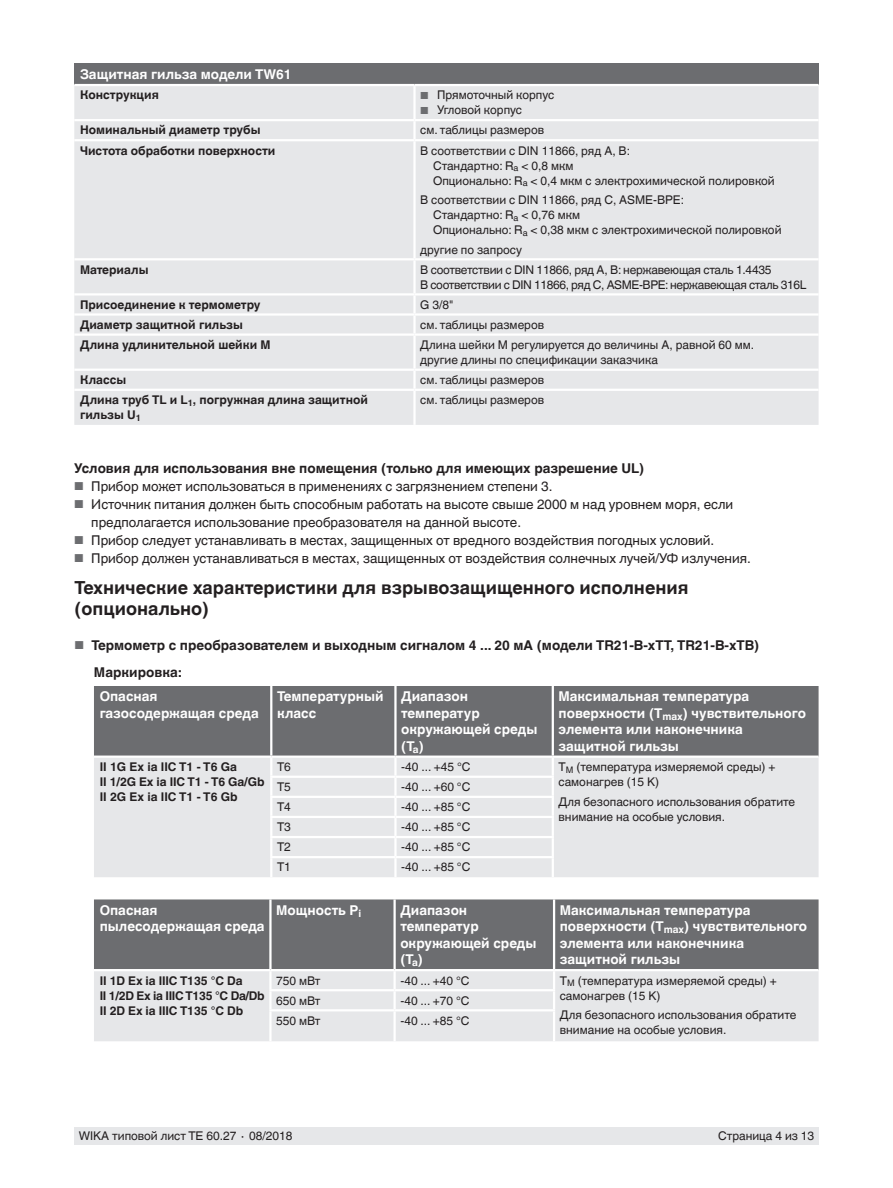
<style>
.page{position:relative;width:893px;height:1188px;background:#fff}
.page>*{position:absolute;margin:0;border:0;box-sizing:border-box;transform-origin:0 0}
.t1{font:700 18px/21px "Helvetica World";color:#231f20}
.t2{font:13.5px/18px "Helvetica World";color:#231f20}
.t3{font:700 13.5px/16.5px "Helvetica World";color:#fff}
.t4{font:700 13.5px "Helvetica World";color:#231f20}
.t5{font:12px/15px "Helvetica World";color:#231f20}
.t6{font:700 12px/15px "Helvetica World";color:#231f20}
.t7{font:12px/15px "Helvetica World";letter-spacing:-.03em;color:#231f20}
.s1{font-size:10.2px;color:#6c6d70}
.s2{font-size:11.55px;color:#6c6d70}
.s3{font-weight:400;font-size:11.55px;color:#6c6d70}
</style>
<div class="page">
<div style="left:74px;top:1128px;width:745px;height:17px;background:#e6e7e9"></div>
<div style="left:74px;top:64px;width:745px;height:21px;background:#6c6d70"></div>
<div style="left:74px;top:86px;width:745px;height:339px;background:#e6e7e9"></div>
<hr style="left:413px;top:86px;width:3px;height:33px;background:#fff">
<hr style="left:74px;top:119px;width:340px;height:2px;background:#fff">
<hr style="left:414px;top:119px;width:405px;height:2px;background:#fff">
<hr style="left:413px;top:121px;width:3px;height:18px;background:#fff">
<hr style="left:74px;top:139px;width:340px;height:2px;background:#fff">
<hr style="left:414px;top:139px;width:405px;height:2px;background:#fff">
<hr style="left:413px;top:141px;width:3px;height:117px;background:#fff">
<hr style="left:74px;top:258px;width:340px;height:2px;background:#fff">
<hr style="left:414px;top:258px;width:405px;height:2px;background:#fff">
<hr style="left:413px;top:260px;width:3px;height:33px;background:#fff">
<hr style="left:74px;top:293px;width:340px;height:3px;background:#fff">
<hr style="left:414px;top:293px;width:405px;height:3px;background:#fff">
<hr style="left:413px;top:296px;width:3px;height:17px;background:#fff">
<hr style="left:74px;top:313px;width:340px;height:3px;background:#fff">
<hr style="left:414px;top:313px;width:405px;height:3px;background:#fff">
<hr style="left:413px;top:316px;width:3px;height:17px;background:#fff">
<hr style="left:74px;top:333px;width:340px;height:3px;background:#fff">
<hr style="left:414px;top:333px;width:405px;height:3px;background:#fff">
<hr style="left:413px;top:336px;width:3px;height:33px;background:#fff">
<hr style="left:74px;top:369px;width:340px;height:2px;background:#fff">
<hr style="left:414px;top:369px;width:405px;height:2px;background:#fff">
<hr style="left:413px;top:371px;width:3px;height:18px;background:#fff">
<hr style="left:74px;top:389px;width:340px;height:2px;background:#fff">
<hr style="left:414px;top:389px;width:405px;height:2px;background:#fff">
<hr style="left:413px;top:391px;width:3px;height:34px;background:#fff">
<hr style="left:74px;top:84px;width:340px;height:2px;background:#fff">
<hr style="left:414px;top:84px;width:405px;height:2px;background:#fff">
<div style="left:94px;top:686px;width:725px;height:70px;background:#6c6d70"></div>
<div style="left:94px;top:758px;width:725px;height:119px;background:#e6e7e9"></div>
<hr style="left:270px;top:686px;width:2px;height:70px;background:#fff">
<hr style="left:394px;top:686px;width:3px;height:70px;background:#fff">
<hr style="left:552px;top:686px;width:2px;height:70px;background:#fff">
<svg style="left:270px;top:758px;width:284px;height:119px;background:#e8e9eb"></svg>
<div style="left:94px;top:899px;width:725px;height:70px;background:#6c6d70"></div>
<div style="left:94px;top:971px;width:725px;height:70px;background:#e6e7e9"></div>
<hr style="left:269px;top:899px;width:3px;height:70px;background:#fff">
<hr style="left:393px;top:899px;width:3px;height:70px;background:#fff">
<hr style="left:553px;top:899px;width:2px;height:70px;background:#fff">
<hr style="left:269px;top:971px;width:3px;height:18px;background:#fff">
<hr style="left:269px;top:989px;width:126px;height:2px;background:#fff">
<hr style="left:269px;top:991px;width:3px;height:18px;background:#fff">
<svg style="left:271px;top:971px;width:284px;height:70px;background:#e7e8ea"></svg>
<hr style="left:269px;top:1009px;width:126px;height:2px;background:#fff">
<hr style="left:269px;top:1011px;width:3px;height:30px;background:#fff">
<hr style="left:395px;top:1009px;width:160px;height:2px;background:#fff">
<hr style="left:393px;top:1011px;width:3px;height:30px;background:#fff">
<hr style="left:553px;top:1011px;width:2px;height:30px;background:#fff">
<p class="t3" style="left:80px;top:66px;width:213px">Защитная гильза модели TW61</p>
<p class="t6" style="left:80px;top:88px;width:80px">Конструкция</p>
<p class="t5" style="left:420px;top:88px;width:136px"><span class="s1">■</span> Прямоточный корпус</p>
<p class="t5" style="left:420px;top:103px;width:103px"><span class="s1">■</span> Угловой корпус</p>
<p class="t6" style="left:80px;top:123px;width:182px">Номинальный диаметр трубы</p>
<p class="t5" style="left:420px;top:123px;width:125px">см. таблицы размеров</p>
<p class="t6" style="left:80px;top:143px;width:197px">Чистота обработки поверхности</p>
<p class="t5" style="left:433px;top:143px;width:343px;text-indent:-13px">В соответствии с DIN 11866, ряд A, B:<br>Стандартно: R<sub>a</sub> &lt; 0,8 мкм<br>Опционально: R<sub>a</sub> &lt; 0,4 мкм с электрохимической полировкой</p>
<p class="t5" style="left:433px;top:192px;width:350px;text-indent:-13px">В соответствии с DIN 11866, ряд С, ASME-BPE:<br>Стандартно: R<sub>a</sub> &lt; 0,76 мкм<br>Опционально: R<sub>a</sub> &lt; 0,38 мкм с электрохимической полировкой</p>
<p class="t5" style="left:420px;top:242px;width:103px">другие по запросу</p>
<p class="t6" style="left:80px;top:262px;width:70px">Материалы</p>
<p class="t7" style="left:420px;top:262px;width:388px">В соответствии с DIN 11866, ряд A, B: нержавеющая сталь 1.4435<br>В соответствии с DIN 11866, ряд С, ASME-BPE: нержавеющая сталь 316L</p>
<p class="t6" style="left:80px;top:297px;width:182px">Присоединение к термометру</p>
<p class="t5" style="left:420px;top:297px;width:35px">G 3/8"</p>
<p class="t6" style="left:80px;top:317px;width:164px">Диаметр защитной гильзы</p>
<p class="t5" style="left:420px;top:317px;width:125px">см. таблицы размеров</p>
<p class="t6" style="left:80px;top:337px;width:192px">Длина удлинительной шейки M</p>
<p class="t5" style="left:420px;top:337px;width:336px">Длина шейки M регулируется до величины A, равной 60 мм. другие длины по спецификации заказчика</p>
<p class="t6" style="left:80px;top:372px;width:48px">Классы</p>
<p class="t5" style="left:420px;top:372px;width:125px">см. таблицы размеров</p>
<p class="t6" style="left:80px;top:393px;width:289px">Длина труб TL и L<sub>1</sub>, погружная длина защитной гильзы U<sub>1</sub></p>
<p class="t5" style="left:420px;top:393px;width:125px">см. таблицы размеров</p>
<p class="t4" style="left:74px;top:460px;width:571px">Условия для использования вне помещения (только для имеющих разрешение UL)</p>
<p class="t2" style="left:74px;top:477px;width:480px"><span class="s2">■</span> Прибор может использоваться в применениях с загрязнением степени 3.</p>
<p class="t2" style="left:91px;top:495px;width:643px;text-indent:-17px"><span class="s2">■</span> Источник питания должен быть способным работать на высоте свыше 2000 м над уровнем моря, если предполагается использование преобразователя на данной высоте.</p>
<p class="t2" style="left:74px;top:531px;width:642px"><span class="s2">■</span> Прибор следует устанавливать в местах, защищенных от вредного воздействия погодных условий.</p>
<p class="t2" style="left:74px;top:549px;width:678px"><span class="s2">■</span> Прибор должен устанавливаться в местах, защищенных от воздействия солнечных лучей/УФ излучения.</p>
<h1 class="t1" style="left:75px;top:577px;width:615px">Технические характеристики для взрывозащищенного исполнения (опционально)</h1>
<p class="t4" style="left:74px;top:637px;width:686px"><span class="s3">■</span> Термометр с преобразователем и выходным сигналом 4 ... 20 мА (модели TR21-B-xTT, TR21-B-xTB)</p>
<p class="t4" style="left:94px;top:665px;width:89px">Маркировка:</p>
<p class="t3" style="left:100px;top:689px;width:161px">Опасная газосодержащая среда</p>
<p class="t3" style="left:277px;top:689px;width:108px">Температурный класс</p>
<p class="t3" style="left:401px;top:689px;width:138px">Диапазон температур окружающей среды (T<sub>a</sub>)</p>
<p class="t3" style="left:558px;top:689px;width:249px">Максимальная температура поверхности (T<sub>max</sub>) чувствительного элемента или наконечника защитной гильзы</p>
<p class="t6" style="left:100px;top:759px;width:166px">II 1G Ex ia IIC T1 - T6 Ga<br>II 1/2G Ex ia IIC T1 - T6 Ga/Gb<br>II 2G Ex ia IIC T1 - T6 Gb</p>
<p class="t5" style="left:277px;top:759px;width:15px">T6</p>
<p class="t5" style="left:401px;top:759px;width:71px">-40 ... +45 °C</p>
<p class="t5" style="left:558px;top:759px;width:219px">T<sub>M</sub> (температура измеряемой среды) + самонагрев (15 K)</p>
<p class="t5" style="left:277px;top:779px;width:15px">T5</p>
<p class="t5" style="left:401px;top:779px;width:71px">-40 ... +60 °C</p>
<p class="t5" style="left:277px;top:800px;width:15px">T4</p>
<p class="t5" style="left:401px;top:800px;width:71px">-40 ... +85 °C</p>
<p class="t5" style="left:277px;top:820px;width:15px">T3</p>
<p class="t5" style="left:401px;top:820px;width:71px">-40 ... +85 °C</p>
<p class="t5" style="left:277px;top:840px;width:15px">T2</p>
<p class="t5" style="left:401px;top:840px;width:71px">-40 ... +85 °C</p>
<p class="t5" style="left:277px;top:860px;width:15px">T1</p>
<p class="t5" style="left:401px;top:860px;width:71px">-40 ... +85 °C</p>
<p class="t5" style="left:558px;top:794px;width:238px">Для безопасного использования обратите внимание на особые условия.</p>
<p class="t3" style="left:100px;top:902px;width:166px">Опасная пылесодержащая среда</p>
<p class="t3" style="left:276px;top:902px;width:87px">Мощность P<sub>i</sub></p>
<p class="t3" style="left:400px;top:902px;width:138px">Диапазон температур окружающей среды (T<sub>a</sub>)</p>
<p class="t3" style="left:560px;top:902px;width:249px">Максимальная температура поверхности (T<sub>max</sub>) чувствительного элемента или наконечника защитной гильзы</p>
<p class="t6" style="left:100px;top:973px;width:166px">II 1D Ex ia IIIC T135 °C Da<br>II 1/2D Ex ia IIIC T135 °C Da/Db<br>II 2D Ex ia IIIC T135 °C Db</p>
<p class="t5" style="left:276px;top:973px;width:46px">750 мВт</p>
<p class="t5" style="left:400px;top:973px;width:71px">-40 ... +40 °C</p>
<p class="t5" style="left:560px;top:973px;width:219px">T<sub>M</sub> (температура измеряемой среды) + самонагрев (15 K)</p>
<p class="t5" style="left:276px;top:993px;width:46px">650 мВт</p>
<p class="t5" style="left:400px;top:993px;width:71px">-40 ... +70 °C</p>
<p class="t5" style="left:276px;top:1013px;width:46px">550 мВт</p>
<p class="t5" style="left:400px;top:1013px;width:71px">-40 ... +85 °C</p>
<p class="t5" style="left:560px;top:1007px;width:238px">Для безопасного использования обратите внимание на особые условия.</p>
<p class="t5" style="left:79px;top:1129px;width:215px">WIKA типовой лист TE 60.27 ∙ 08/2018</p>
<p class="t5" style="left:718px;top:1129px;width:98px">Страница 4 из 13</p>
</div>
